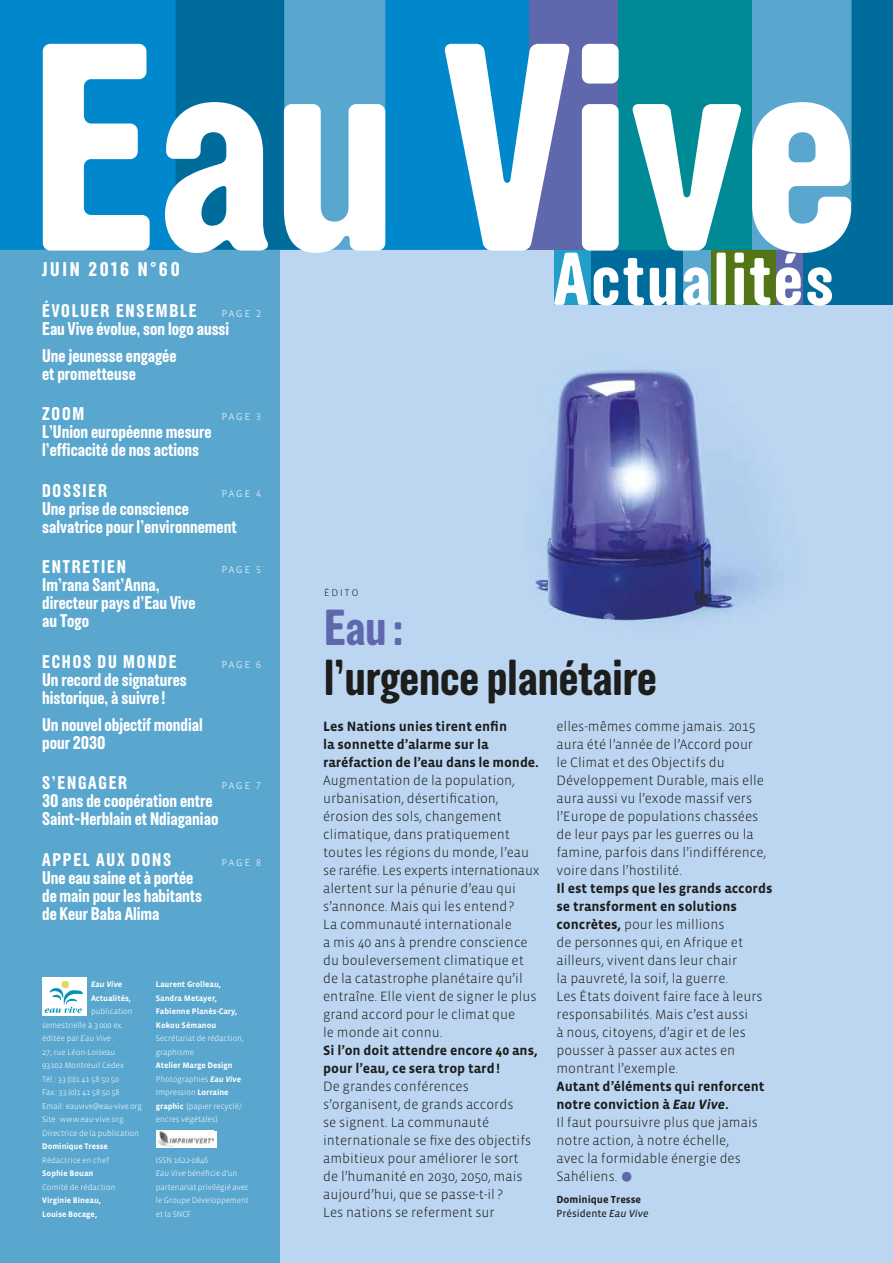
<style>
.page{position:relative;width:893px;height:1263px;background:#fff}
.page>*{position:absolute;margin:0;border:0;box-sizing:border-box;transform-origin:0 0}
.t1{font:700 condensed 289.5px "Stanley";letter-spacing:.005em;color:#fff}
.t2{font:700 condensed 73.2px "Stanley";letter-spacing:.04em;color:#fff}
.t3{font:300 52.5px "Vista Sans";color:#6068ad}
.t4{font:700 condensed 49.5px "Stanley";color:#1d1d1b}
.t5{font:700 condensed 49.5px "Stanley";color:#6068ad}
.t6{font:700 condensed 19.5px "Stanley";letter-spacing:.14em;color:#fff}
.t7{font:700 condensed 18px/18px "Stanley";color:#fff}
.t8{font:700 condensed 18px "Stanley";letter-spacing:.1em;color:#fff}
.t9{font:300 13.8px/18px "Vista Sans";color:#1d1d1b}
.t10{font:700 13.8px/18px "Vista Sans";color:#1d1d1b}
.t11{font:10.5px "Vista Sans Reg";color:#1d1d1b}
.t12{font:700 10.5px "Vista Sans";color:#1d1d1b}
.t13{font:300 9.9px "Vista Sans Alt";letter-spacing:.2em;color:#fff}
.t14{font:300 9.9px "Vista Sans";letter-spacing:.2em;color:#1d1d1b}
.t15{font:300 8.25px/13.5px "Vista Sans";letter-spacing:-.005em;color:#fff}
.t16{font:700 8.25px/13.5px "Vista Sans";color:#fff}
.t17{font:italic 700 8.25px "Vista Sans";color:#fff}
.s1{font-weight:700}
.s2{font-weight:700;font-style:italic}
.s3{font-style:italic}
</style>
<div class="page">
<img style="left:279px;top:250px;width:614px;height:1013px">
<div style="left:0;top:191px;width:279px;height:1072px;background:#59a7cf"></div>
<div style="left:798px;top:0;width:95px;height:304px;background:#006c9b"></div>
<div style="left:732px;top:167px;width:71px;height:137px;background:#6068ad"></div>
<div style="left:682px;top:182px;width:94px;height:122px;background:#527516"></div>
<div style="left:608px;top:182px;width:103px;height:122px;background:#59a7cf"></div>
<div style="left:589px;top:167px;width:93px;height:137px;background:#006c9b"></div>
<div style="left:554px;top:167px;width:36px;height:137px;background:#229ec9"></div>
<div style="left:752px;top:0;width:99px;height:250px;background:#59a7cf"></div>
<svg style="left:204px;top:0;width:169px;height:250px;background:#2d89b5"></svg>
<svg style="left:373px;top:0;width:156px;height:250px;background:#0789cc"></svg>
<div style="left:529px;top:0;width:122px;height:250px;background:#6068ad"></div>
<div style="left:618px;top:0;width:134px;height:250px;background:#008a96"></div>
<svg style="left:0;top:0;width:204px;height:250px;background:#0084c6"></svg>
<div style="left:156px;top:1131px;width:61px;height:17px;background:#fff"></div>
<img style="left:157px;top:1131px;width:56px;height:17px">
<div style="left:42px;top:977px;width:45px;height:38px;background:#fff"></div>
<svg style="left:45px;top:981px;width:38px;height:32px"></svg>
<h1 class="t1" style="left:30px;top:-15px;width:829px">Eau Vive</h1>
<h2 class="t2" style="left:554px;top:238px;width:281px">Actualités</h2>
<h3 class="t6" style="left:42px;top:258px;width:139px">JUIN 2016 N°60</h3>
<h3 class="t8" style="left:42px;top:300px;width:156px">ÉVOLUER ENSEMBLE</h3>
<p class="t13" style="left:221px;top:308px;width:41px">PAGE 2</p>
<h3 class="t7" style="left:42px;top:315px;width:189px;line-height:27px">Eau Vive évolue, son logo aussi<br>Une jeunesse engagée</h3>
<h3 class="t7" style="left:42px;top:365px;width:95px">et prometteuse</h3>
<h3 class="t7" style="left:42px;top:405px;width:44px">ZOOM</h3>
<p class="t13" style="left:221px;top:412px;width:41px">PAGE 3</p>
<h3 class="t7" style="left:42px;top:423px;width:171px">L’Union européenne mesure l’efficacité de nos actions</h3>
<h3 class="t8" style="left:42px;top:480px;width:67px">DOSSIER</h3>
<p class="t13" style="left:221px;top:488px;width:41px">PAGE 4</p>
<h3 class="t7" style="left:42px;top:500px;width:196px">Une prise de conscience salvatrice pour l’environnement</h3>
<h3 class="t8" style="left:42px;top:557px;width:85px">ENTRETIEN</h3>
<p class="t13" style="left:221px;top:565px;width:41px">PAGE 5</p>
<h3 class="t7" style="left:42px;top:576px;width:155px">Im’rana Sant’Anna, directeur pays d’Eau Vive au Togo</h3>
<h3 class="t8" style="left:42px;top:651px;width:136px">ECHOS DU MONDE</h3>
<p class="t13" style="left:221px;top:659px;width:41px">PAGE 6</p>
<h3 class="t7" style="left:42px;top:671px;width:146px">Un record de signatures historique, à suivre!</h3>
<h3 class="t7" style="left:42px;top:716px;width:162px">Un nouvel objectif mondial pour 2030</h3>
<h3 class="t8" style="left:42px;top:773px;width:87px">S’ENGAGER</h3>
<p class="t13" style="left:221px;top:781px;width:41px">PAGE 7</p>
<h3 class="t7" style="left:42px;top:792px;width:178px">30 ans de coopération entre<br>Saint-Herblain et Ndiaganiao</h3>
<h3 class="t8" style="left:42px;top:849px;width:130px">APPEL AUX DONS</h3>
<p class="t13" style="left:221px;top:857px;width:41px">PAGE 8</p>
<h3 class="t7" style="left:42px;top:869px;width:161px">Une eau saine et à portée de main pour les habitants de Keur Baba Alima</h3>
<p class="t14" style="left:324px;top:587px;width:36px">ÉDITO</p>
<h3 class="t5" style="left:324px;top:600px;width:81px">Eau :</h3>
<h3 class="t4" style="left:324px;top:649px;width:334px">l’urgence planétaire</h3>
<p class="t10" style="left:323px;top:717px;width:217px">Les Nations unies tirent enfin<br>la sonnette d’alarme sur la raréfaction de l’eau dans le monde.</p>
<p class="t9" style="left:323px;top:771px;width:218px">Augmentation de la population, urbanisation, désertification, érosion des sols, changement climatique, dans pratiquement toutes les régions du monde, l’eau se raréfie. Les experts internationaux alertent sur la pénurie d’eau qui s’annonce. Mais qui les entend?<br>La communauté internationale<br>a mis 40 ans à prendre conscience du bouleversement climatique et de la catastrophe planétaire qu’il entraîne. Elle vient de signer le plus grand accord pour le climat que<br>le monde ait connu.</p>
<p class="t10" style="left:323px;top:1041px;width:216px">Si l’on doit attendre encore 40 ans, pour l’eau, ce sera trop tard!</p>
<p class="t9" style="left:323px;top:1077px;width:210px">De grandes conférences s’organisent, de grands accords<br>se signent. La communauté internationale se fixe des objectifs ambitieux pour améliorer le sort de l’humanité en 2030, 2050, mais aujourd’hui, que se passe-t-il ?<br>Les nations se referment sur</p>
<p class="t9" style="left:556px;top:717px;width:211px">elles-mêmes comme jamais. 2015 aura été l’année de l’Accord pour le Climat et des Objectifs du<br>Développement Durable, mais elle aura aussi vu l’exode massif vers l’Europe de populations chassées de leur pays par les guerres ou la famine, parfois dans l’indifférence, voire dans l’hostilité.</p>
<p class="t9" style="left:556px;top:879px;width:217px"><span class="s1">Il est temps que les grands accords se transforment en solutions concrètes,</span> pour les millions<br>de personnes qui, en Afrique et ailleurs, vivent dans leur chair<br>la pauvreté, la soif, la guerre.<br>Les États doivent faire face à leurs responsabilités. Mais c’est aussi<br>à nous, citoyens, d’agir et de les pousser à passer aux actes en montrant l’exemple.</p>
<p class="t9" style="left:556px;top:1077px;width:210px"><span class="s1">Autant d’éléments qui renforcent notre conviction à</span> <span class="s2">Eau Vive</span><span class="s1">.<br></span>Il faut poursuivre plus que jamais notre action, à notre échelle,<br>avec la formidable énergie des<br>Sahéliens.</p>
<p class="t16" style="left:156px;top:978px;width:83px">Laurent Grolleau,<br>Sandra Metayer,<br>Fabienne Planès-Cary,<br>Kokou Sémanou</p>
<p class="t15" style="left:156px;top:1032px;width:89px">Secrétariat de rédaction, graphisme</p>
<p class="t15" style="left:156px;top:1059px;width:88px"><span class="s1">Atelier Marge Design<br></span>Photographies <span class="s2">Eau Vive<br></span>Impression <span class="s1">Lorraine graphic</span> (papier recyclé/ encres végétales).</p>
<p class="t15" style="left:156px;top:1153px;width:95px">ISSN 1622-0846.<br><span class="s3">Eau Vive</span> bénéficie d’un partenariat privilégié avec le Groupe Développement et la SNCF.</p>
<p class="t17" style="left:91px;top:980px;width:33px">Eau Vive</p>
<p class="t16" style="left:91px;top:991px;width:42px">Actualités,</p>
<p class="t15" style="left:42px;top:1005px;width:101px;text-indent:49px">publication semestrielle à 3 000 ex. éditée par <span class="s3">Eau Vive</span>:<br>27, rue Léon-Loiseau<br>93102 Montreuil Cedex<br>Tél. : 33 (0)1 41 58 50 50<br>Fax: 33 (0)1 41 58 50 58<br>Email: eauvive@eau-vive.org<br>Site: www.eau-vive.org.<br>Directrice de la publication</p>
<p class="t16" style="left:42px;top:1140px;width:67px">Dominique Tresse</p>
<p class="t15" style="left:42px;top:1153px;width:69px">Rédactrice en chef</p>
<p class="t16" style="left:42px;top:1167px;width:53px">Sophie Bouan</p>
<p class="t15" style="left:42px;top:1180px;width:75px">Comité de rédaction</p>
<p class="t16" style="left:42px;top:1194px;width:60px">Virginie Bineau,<br>Louise Bocage,</p>
<h3 class="t3" style="left:617px;top:1147px;width:20px">•</h3>
<p class="t12" style="left:556px;top:1194px;width:86px">Dominique Tresse</p>
<p class="t11" style="left:556px;top:1208px;width:94px">Présidente <span class="s3">Eau Vive</span></p>
</div>
